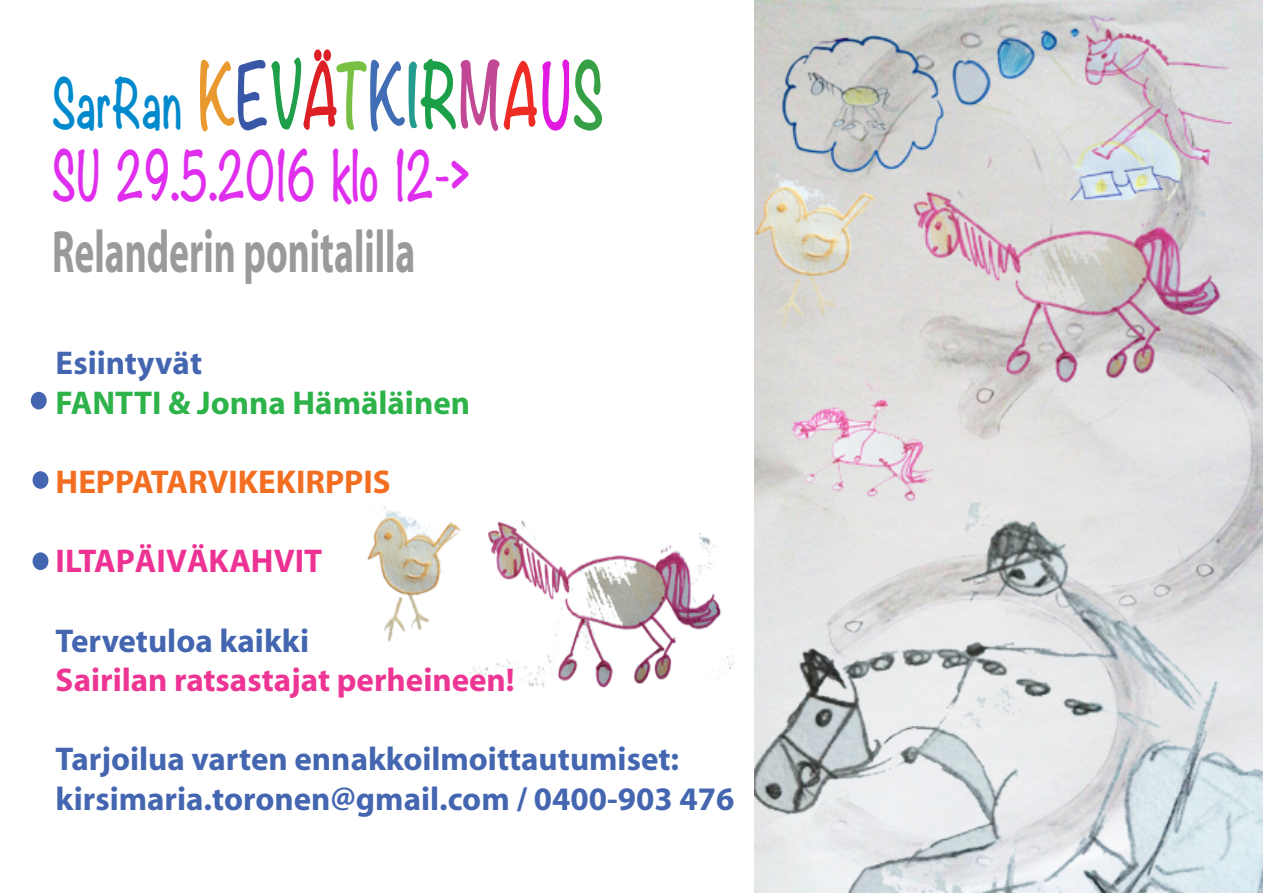
<style>
.page{position:relative;width:1263px;height:893px;background:#fff}
.page>*{position:absolute;margin:0;border:0;box-sizing:border-box;transform-origin:0 0}
.t1{font:700 60px/72px "Noteworthy";color:#df2eed;scale:.63 1}
.t2{font:700 60px "Myriad";color:#9b9a9a;scale:.63 1}
.t3{font:700 33px/39.6px "Myriad";color:#4466b0}
.t4{font:700 33px "Myriad";color:#ed3594}
.t5{font:700 33px "Myriad";color:#2db34a}
.t6{font:700 33px "Myriad";color:#f36e21}
.t7{font:700 33px "Myriad";color:#ed3293}
.s1{color:#0089cc}
.s2{font-size:79.95px;color:#ea992f}
.s3{font-size:79.95px;color:#3957a7}
.s4{font-size:79.95px;color:#1f9f49}
.s5{font-size:79.95px;color:#dd1f26}
.s6{font-size:79.95px;color:#77c043}
.s7{font-size:79.95px;color:#416db5}
.s8{font-size:79.95px;color:#269b90}
.s9{font-size:79.95px;color:#1b9f49}
.s10{font-size:79.95px;color:#c24895}
.s11{font-size:79.95px;color:#ee2c24}
.s12{font-size:79.95px;color:#e019e0}
.s13{font-size:79.95px;color:#37a047}
</style>
<div class="page">
<img style="left:368px;top:506px;width:365px;height:188px">
<img style="left:754px;top:0;width:509px;height:892px">
<div style="left:33px;top:471px;width:15px;height:18px;background:#4466b0;border-radius:50%"></div>
<div style="left:31px;top:392px;width:16px;height:17px;background:#4466b0;border-radius:50%"></div>
<div style="left:33px;top:552px;width:15px;height:18px;background:#4466b0;border-radius:50%"></div>
<h1 class="t1" style="left:52px;top:67px;width:877px"><span class="s1">SarRan</span> <span class="s2">K</span><span class="s3">E</span><span class="s4">V</span><span class="s5">Ä</span><span class="s6">T</span><span class="s7">K</span><span class="s8">I</span><span class="s9">R</span><span class="s10">M</span><span class="s11">A</span><span class="s12">U</span><span class="s13">S<br></span>SU 29.5.2016 klo 12-&gt;</h1>
<h1 class="t2" style="left:52px;top:221px;width:578px">Relanderin ponitalilla</h1>
<p class="t3" style="left:56px;top:345px;width:148px">Esiintyvät</p>
<p class="t5" style="left:56px;top:386px;width:416px">FANTTI &amp; Jonna Hämäläinen</p>
<p class="t6" style="left:56px;top:465px;width:337px">HEPPATARVIKEKIRPPIS</p>
<p class="t7" style="left:56px;top:544px;width:268px">ILTAPÄIVÄKAHVIT</p>
<p class="t3" style="left:56px;top:622px;width:255px">Tervetuloa kaikki</p>
<p class="t4" style="left:56px;top:663px;width:461px">Sairilan ratsastajat perheineen!</p>
<p class="t3" style="left:56px;top:741px;width:680px">Tarjoilua varten ennakkoilmoittautumiset: kirsimaria.toronen@gmail.com / 0400-903 476</p>
</div>
